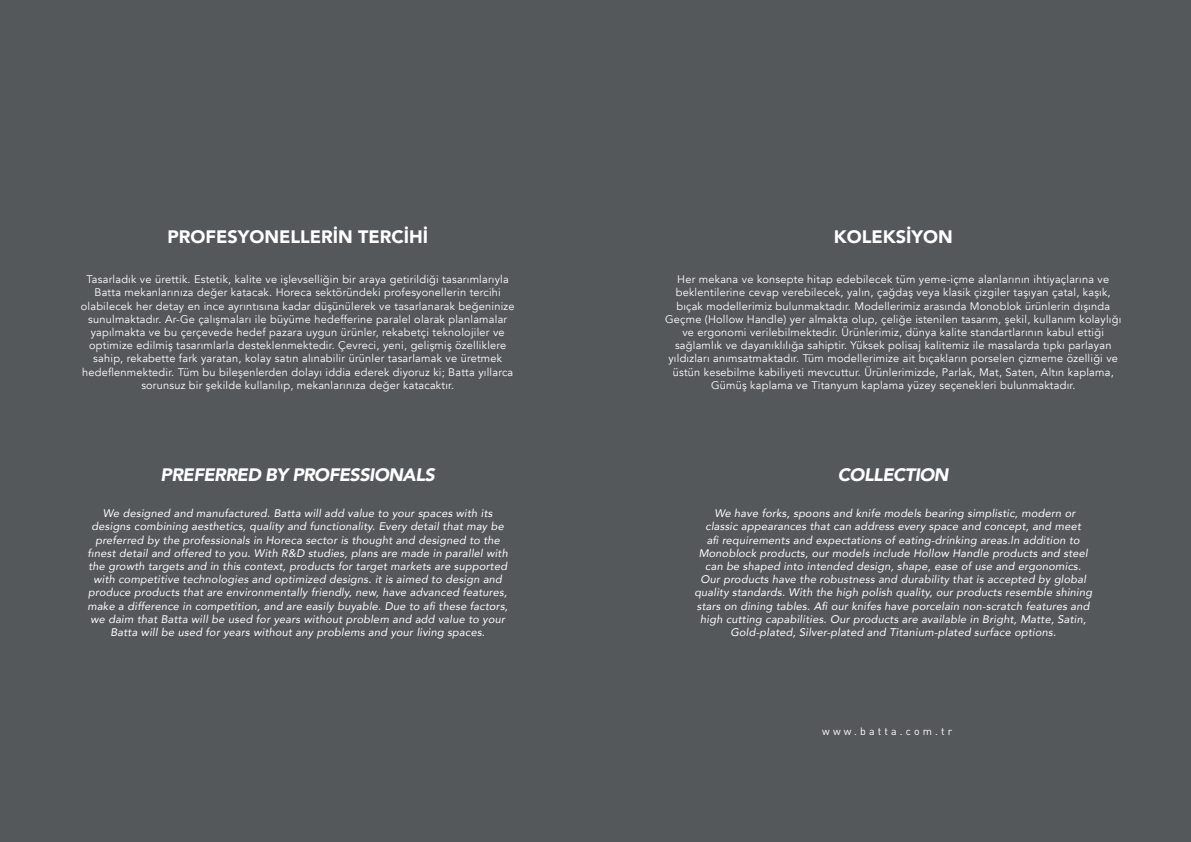
<style>
.page{position:relative;width:1191px;height:842px;background:#55585b}
.page>*{position:absolute;margin:0;border:0;box-sizing:border-box;transform-origin:0 0}
.t1{font:italic 900 18px "Avenir";letter-spacing:-.03em;color:#fff}
.t2{font:900 18px "Avenir";color:#fff}
.t3{font:11px/13.2px "Avenir";letter-spacing:.02em;color:#fff;text-align:center}
.t4{font:italic 11px/13.2px "Avenir";letter-spacing:.02em;color:#fff;text-align:center}
.t5{font:10.6px "DIN Pro";letter-spacing:.3em;color:#fff}
</style>
<div class="page">
<h1 class="t2" style="left:167px;top:221px;width:262px">PROFESYONELLERİN TERCİHİ</h1>
<p class="t3" style="left:81px;top:273px;width:435px">Tasarladık ve ürettik. Estetik, kalite ve işlevselliğin bir araya getirildiği tasarımlarıyla Batta mekanlarınıza değer katacak. Horeca sektöründeki profesyonellerin tercihi olabilecek her detay en ince ayrıntısına kadar düşünülerek ve tasarlanarak beğeninize sunulmaktadır. Ar-Ge çalışmaları ile büyüme hedefferine paralel olarak planlamalar yapılmakta ve bu çerçevede hedef pazara uygun ürünler, rekabetçi teknolojiler ve optimize edilmiş tasarımlarla desteklenmektedir. Çevreci, yeni, gelişmiş özelliklere sahip, rekabette fark yaratan, kolay satın alınabilir ürünler tasarlamak ve üretmek hedeflenmektedir. Tüm bu bileşenlerden dolayı iddia ederek diyoruz ki; Batta yıllarca sorunsuz bir şekilde kullanılıp, mekanlarınıza değer katacaktır.</p>
<h1 class="t1" style="left:161px;top:460px;width:276px">PREFERRED BY PROFESSIONALS</h1>
<p class="t4" style="left:87px;top:507px;width:422px">We designed and manufactured. Batta will add value to your spaces with its designs combining aesthetics, quality and functionality. Every detail that may be preferred by the professionals in Horeca sector is thought and designed to the fınest detail and offered to you. With R&amp;D studies, plans are made in parallel with the growth targets and in this context, products for target markets are supported with competitive technologies and optimized designs. it is aimed to design and produce products that are environmentally friendly, new, have advanced features, make a difference in competition, and are easily buyable. Due to afi these factors, we daim that Batta will be used for years without problem and add value to your Batta will be used for years without any problems and your living spaces.</p>
<h1 class="t2" style="left:833px;top:221px;width:120px">KOLEKSİYON</h1>
<p class="t3" style="left:665px;top:273px;width:458px">Her mekana ve konsepte hitap edebilecek tüm yeme-içme alanlarının ihtiyaçlarına ve beklentilerine cevap verebilecek, yalın, çağdaş veya klasik çizgiler taşıyan çatal, kaşık, bıçak modellerimiz bulunmaktadır. Modellerimiz arasında Monoblok ürünlerin dışında Geçme (Hollow Handle) yer almakta olup, çeliğe istenilen tasarım, şekil, kullanım kolaylığı ve ergonomi verilebilmektedir. Ürünlerimiz, dünya kalite standartlarının kabul ettiği sağlamlık ve dayanıklılığa sahiptir. Yüksek polisaj kalitemiz ile masalarda tıpkı parlayan yıldızları anımsatmaktadır. Tüm modellerimize ait bıçakların porselen çizmeme özelliği ve üstün kesebilme kabiliyeti mevcuttur. Ürünlerimizde, Parlak, Mat, Saten, Altın kaplama, Gümüş kaplama ve Titanyum kaplama yüzey seçenekleri bulunmaktadır.</p>
<h1 class="t1" style="left:838px;top:460px;width:112px">COLLECTION</h1>
<p class="t4" style="left:694px;top:507px;width:399px">We have forks, spoons and knife models bearing simplistic, modern or<br>classic appearances that can address every space and concept, and meet<br>afi requirements and expectations of eating-drinking areas.ln addition to Monoblock products, our models include Hollow Handle products and steel can be shaped into intended design, shape, ease of use and ergonomics.<br>Our products have the robustness and durability that is accepted by global quality standards. With the high polish quality, our products resemble shining stars on dining tables. Afi our knifes have porcelain non-scratch features and high cutting capabilities. Our products are available in Bright, Matte, Satin, Gold-plated, Silver-plated and Titanium-plated surface options.</p>
<p class="t5" style="left:822px;top:724px;width:132px">www.batta.com.tr</p>
</div>
